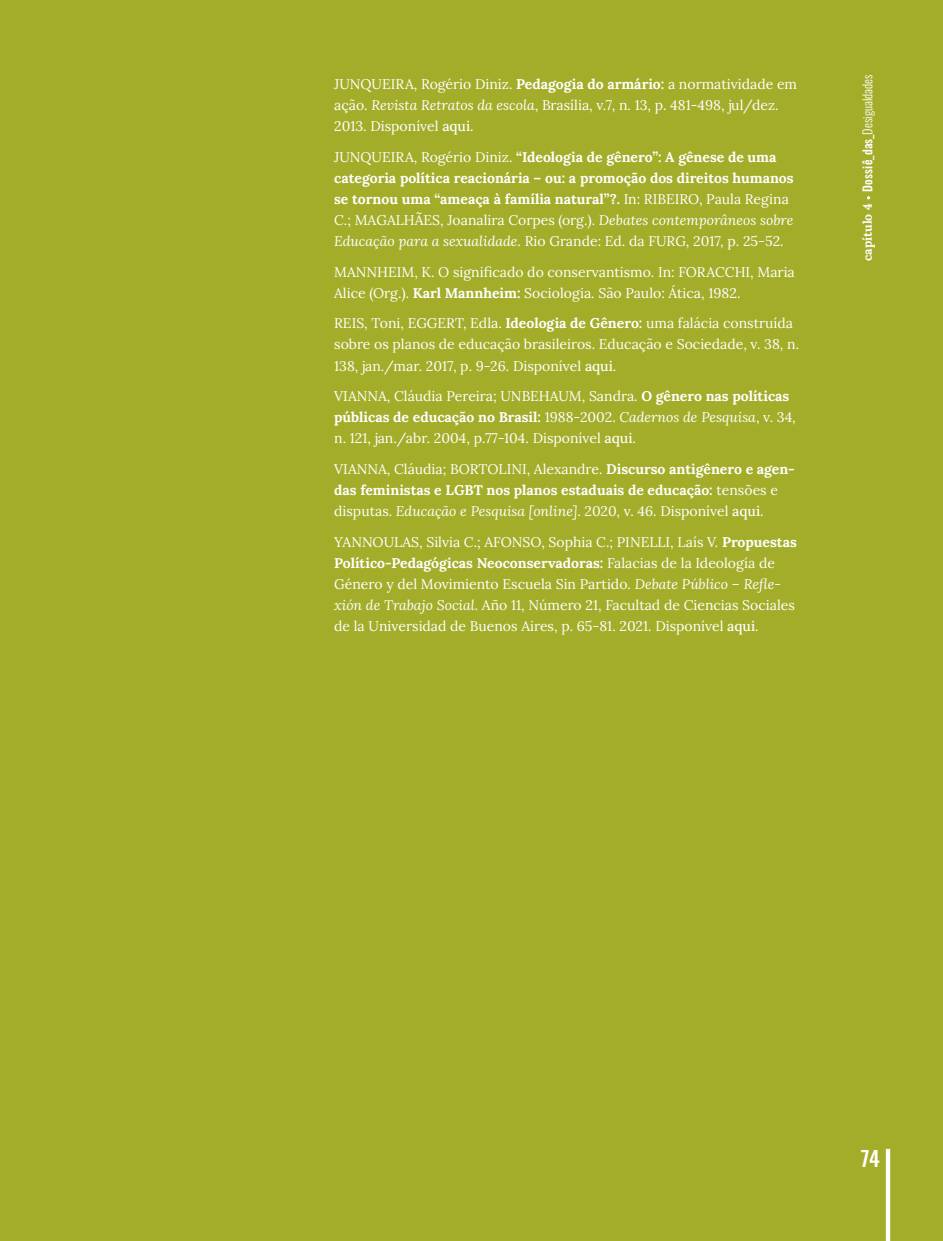
<style>
.page{position:relative;width:943px;height:1241px;background:#fff}
.page>*{position:absolute;margin:0;border:0;box-sizing:border-box;transform-origin:0 0}
.t1{font:500 21px "Oswald";color:#fff}
.referencias_2{font:14px/21px "Lora";color:#fff}
.referencias_2-2{font:700 14px/21px "Lora";color:#fff}
.t2{font:300 12.25px "Oswald";color:#fff}
.t3{font:700 12.25px "Lora";color:#fff}
.s1{font-weight:700}
.s2{font-style:italic}
.s3{font-weight:500}
.s4{font-weight:400}
.s5{font-weight:400;font-style:italic}
</style>
<div class="page">
<div style="left:0;top:0;width:943px;height:1240px;background:#a3ad29"></div>
<div style="left:885px;top:1148px;width:5px;height:92px;background:#fff"></div>
<p class="referencias_2" style="left:334px;top:72px;width:464px">JUNQUEIRA, Rogério Diniz. <span class="s1">Pedagogia do armário:</span> a normatividade em ação. <span class="s2">Revista Retratos da escola</span>, Brasília, v.7, n. 13, p. 481-498, jul/dez.<br>2013. Disponível <span class="s3">aqui</span>.</p>
<p class="referencias_2-2" style="left:334px;top:145px;width:461px"><span class="s4">JUNQUEIRA, Rogério Diniz.</span> “Ideologia de gênero”: A gênese de uma categoria política reacionária – ou: a promoção dos direitos humanos se tornou uma “ameaça à família natural”?. <span class="s4">In: RIBEIRO, Paula Regina C.; MAGALHÃES, Joanalira Corpes (org.).</span> <span class="s5">Debates contemporâneos sobre Educação para a sexualidade</span><span class="s4">. Rio Grande: Ed. da FURG, 2017, p. 25-52.</span></p>
<p class="referencias_2" style="left:334px;top:260px;width:462px">MANNHEIM, K. O significado do conservantismo. In: FORACCHI, Maria<br>Alice (Org.). <span class="s1">Karl Mannheim:</span> Sociologia. São Paulo: Ática, 1982.</p>
<p class="referencias_2" style="left:334px;top:312px;width:466px">REIS, Toni, EGGERT, Edla. <span class="s1">Ideologia de Gênero:</span> uma falácia construída sobre os planos de educação brasileiros. Educação e Sociedade, v. 38, n.<br>138, jan./mar. 2017, p. 9-26. Disponível <span class="s3">aqui</span>.</p>
<p class="referencias_2" style="left:334px;top:385px;width:463px">VIANNA, Cláudia Pereira; UNBEHAUM, Sandra. <span class="s1">O gênero nas políticas públicas de educação no Brasil:</span> 1988-2002. <span class="s2">Cadernos de Pesquisa</span>, v. 34, n. 121, jan./abr. 2004, p.77-104. Disponível <span class="s3">aqui</span>.</p>
<p class="referencias_2" style="left:334px;top:458px;width:462px">VIANNA, Cláudia; BORTOLINI, Alexandre. <span class="s1">Discurso antigênero e agen&shy;das feministas e LGBT nos planos estaduais de educação:</span> tensões e disputas. <span class="s2">Educação e Pesquisa [online]</span>. 2020, v. 46. Disponível <span class="s3">aqui</span>.</p>
<p class="referencias_2" style="left:334px;top:531px;width:464px">YANNOULAS, Silvia C.; AFONSO, Sophia C.; PINELLI, Laís V. <span class="s1">Propuestas Político-Pedagógicas Neoconservadoras:</span> Falacias de la Ideología de Género y del Movimiento Escuela Sin Partido. <span class="s2">Debate Público – Refle&shy;xión de Trabajo Social</span>. Año 11, Número 21, Facultad de Ciencias Sociales de la Universidad de Buenos Aires, p. 65-81. 2021. Disponível <span class="s3">aqui</span>.</p>
<p class="t2" style="left:856px;top:192px;width:119px;rotate:-90deg"><span class="s3">Dossiê_das_</span>Desigualdades</p>
<p class="t3" style="left:858px;top:261px;width:59px;rotate:-90deg">capítulo 4</p>
<p class="t1" style="left:860px;top:1146px;width:20px">74</p>
</div>
